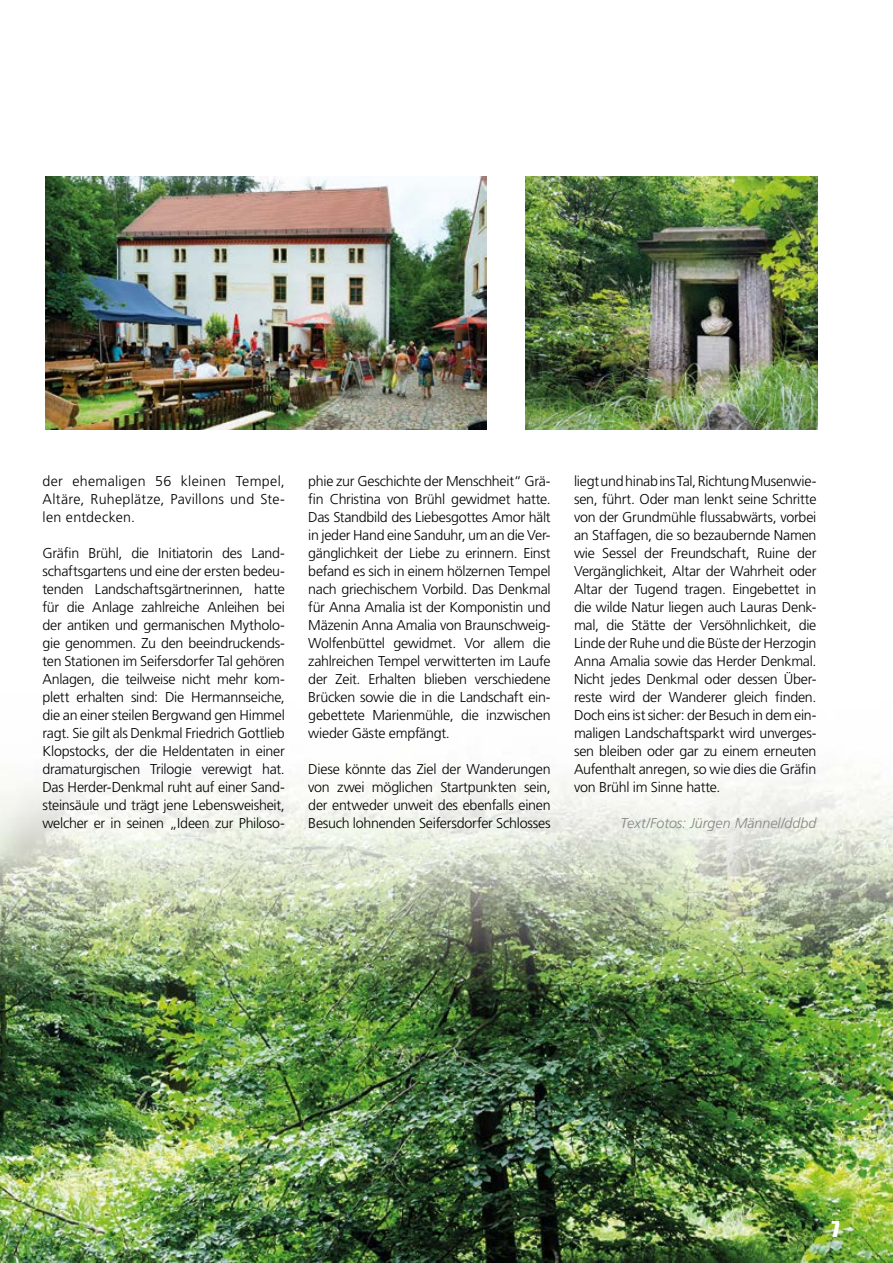
<style>
.page{position:relative;width:893px;height:1263px;background:#fff}
.page>*{position:absolute;margin:0;border:0;box-sizing:border-box;transform-origin:0 0}
.t1{font:22.5px "Impact LT Std";color:#fff}
.t2{font:300 14.25px/18px "Frutiger LT Std";letter-spacing:-.02em;color:#000;text-align:justify}
.t3{font:italic 300 14.25px "Frutiger LT Std";letter-spacing:.005em;color:#878787}
</style>
<div class="page">
<img style="left:0;top:764px;width:893px;height:499px">
<img style="left:45px;top:176px;width:441px;height:254px">
<img style="left:525px;top:176px;width:292px;height:254px">
<p class="t2" style="left:43px;top:472px;width:244px">der ehemaligen 56 kleinen Tempel, Altäre, Ruheplätze, Pavillons und Ste&shy;len entdecken.</p>
<p class="t2" style="left:43px;top:544px;width:244px">Gräfin Brühl, die Initiatorin des Land&shy;schaftsgartens und eine der ersten bedeu&shy;tenden Landschaftsgärtnerinnen, hatte für die Anlage zahlreiche Anleihen bei der antiken und germanischen Mytholo&shy;gie genommen. Zu den beeindruckends&shy;ten Stationen im Seifersdorfer Tal gehören Anlagen, die teilweise nicht mehr kom&shy;plett erhalten sind: Die Hermannseiche, die an einer steilen Bergwand gen Himmel ragt. Sie gilt als Denkmal Friedrich Gottlieb Klopstocks, der die Heldentaten in einer dramaturgischen Trilogie verewigt hat.<br>Das Herder-Denkmal ruht auf einer Sand&shy;steinsäule und trägt jene Lebensweisheit, welcher er in seinen „Ideen zur Philoso-</p>
<p class="t2" style="left:308px;top:472px;width:244px">phie zur Geschichte der Menschheit“ Grä&shy;fin Christina von Brühl gewidmet hatte.<br>Das Standbild des Liebesgottes Amor hält in jeder Hand eine Sanduhr, um an die Ver&shy;gänglichkeit der Liebe zu erinnern. Einst befand es sich in einem hölzernen Tempel nach griechischem Vorbild. Das Denkmal für Anna Amalia ist der Komponistin und Mäzenin Anna Amalia von Braunschweig-Wolfenbüttel gewidmet. Vor allem die zahlreichen Tempel verwitterten im Laufe der Zeit. Erhalten blieben verschiedene Brücken sowie die in die Landschaft ein&shy;gebettete Marienmühle, die inzwischen wieder Gäste empfängt.</p>
<p class="t2" style="left:308px;top:760px;width:244px">Diese könnte das Ziel der Wanderungen von zwei möglichen Startpunkten sein, der entweder unweit des ebenfalls einen Besuch lohnenden Seifersdorfer Schlosses</p>
<p class="t2" style="left:574px;top:472px;width:244px">liegt und hinab ins Tal, Richtung Musenwie&shy;sen, führt. Oder man lenkt seine Schritte von der Grundmühle flussabwärts, vorbei an Staffagen, die so bezaubernde Namen wie Sessel der Freundschaft, Ruine der Vergänglichkeit, Altar der Wahrheit oder Altar der Tugend tragen. Eingebettet in die wilde Natur liegen auch Lauras Denk&shy;mal, die Stätte der Versöhnlichkeit, die Linde der Ruhe und die Büste der Herzogin Anna Amalia sowie das Herder Denkmal.<br>Nicht jedes Denkmal oder dessen Über&shy;reste wird der Wanderer gleich finden.<br>Doch eins ist sicher: der Besuch in dem ein&shy;maligen Landschaftsparkt wird unverges&shy;sen bleiben oder gar zu einem erneuten Aufenthalt anregen, so wie dies die Gräfin von Brühl im Sinne hatte.</p>
<p class="t3" style="left:621px;top:815px;width:197px">Text/Fotos: Jürgen Männel/ddbd</p>
<h1 class="t1" style="left:831px;top:1216px;width:10px">7</h1>
</div>
